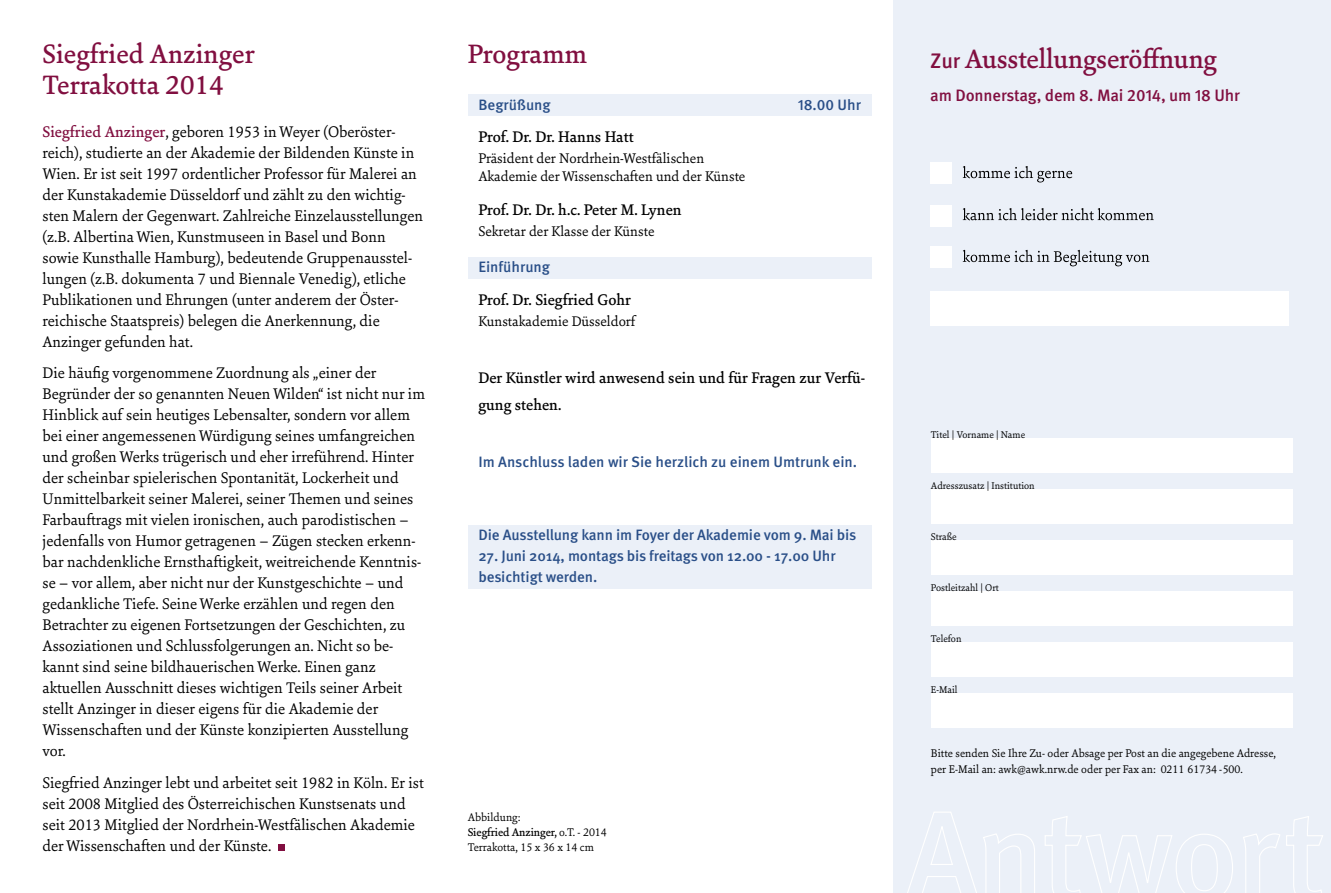
<style>
.page{position:relative;width:1331px;height:893px;background:#fff}
.page>*{position:absolute;margin:0;border:0;box-sizing:border-box;transform-origin:0 0}
.t1{font:500 28.5px/31.5px "Sina Nova";color:#810f40}
.t2{font:16.5px/21px "Sina Nova";color:#000}
.t3{font:500 16.5px/26.2px "Sina Nova";color:#000}
.t4{font:500 16.5px "Meta OT";letter-spacing:-.01em;color:#810f40}
.t5{font:500 15px/21px "Meta OT";letter-spacing:-.01em;color:#2a4f88}
.t6{font:15px/18px "Sina Nova";color:#000}
.t7{font:12px/15px "Sina Nova";color:#000}
.t8{font:10.5px "Sina Nova";color:#000}
.s1{font-weight:500;color:#810f40}
.s2{font-weight:500}
.s3{font-family:"Meta OT";font-size:21px}
</style>
<div class="page">
<div style="left:893px;top:0;width:438px;height:893px;background:#ebf0f8"></div>
<svg style="left:907px;top:812px;width:416px;height:81px"></svg>
<div style="left:468px;top:94px;width:404px;height:21px;background:#ebf0f8"></div>
<div style="left:468px;top:257px;width:404px;height:22px;background:#ebf0f8"></div>
<div style="left:468px;top:525px;width:404px;height:63px;background:#ebf0f8"></div>
<div style="left:278px;top:844px;width:7px;height:7px;background:#810f40"></div>
<svg style="left:963px;top:166px;width:109px;height:16px"></svg>
<svg style="left:963px;top:208px;width:191px;height:12px"></svg>
<svg style="left:963px;top:250px;width:186px;height:16px"></svg>
<div style="left:930px;top:291px;width:358px;height:34px;background:#fff"></div>
<div style="left:930px;top:247px;width:21px;height:21px;background:#fff"></div>
<div style="left:930px;top:205px;width:21px;height:21px;background:#fff"></div>
<div style="left:930px;top:162px;width:21px;height:22px;background:#fff"></div>
<div style="left:931px;top:693px;width:361px;height:34px;background:#fff"></div>
<div style="left:931px;top:438px;width:361px;height:34px;background:#fff"></div>
<div style="left:931px;top:489px;width:361px;height:34px;background:#fff"></div>
<div style="left:931px;top:540px;width:361px;height:34px;background:#fff"></div>
<div style="left:931px;top:591px;width:361px;height:34px;background:#fff"></div>
<div style="left:931px;top:642px;width:361px;height:34px;background:#fff"></div>
<h1 class="t1" style="left:43px;top:37px;width:214px">Siegfried Anzinger<br>Terrakotta 2014</h1>
<p class="t2" style="left:43px;top:120px;width:382px"><span class="s1">Siegfried Anzinger</span>, geboren 1953 in Weyer (Oberöster&shy;reich), studierte an der Akademie der Bildenden Künste in Wien. Er ist seit 1997 ordentlicher Professor für Malerei an der Kunstakademie Düsseldorf und zählt zu den wichtig&shy;sten Malern der Gegenwart. Zahlreiche Einzelausstellungen (z.B. Albertina Wien, Kunstmuseen in Basel und Bonn sowie Kunsthalle Hamburg), bedeutende Gruppenausstel&shy;lungen (z.B. dokumenta 7 und Biennale Venedig), etliche Publikationen und Ehrungen (unter anderem der Öster&shy;reichische Staatspreis) belegen die Anerkennung, die Anzinger gefunden hat.</p>
<p class="t2" style="left:43px;top:362px;width:384px">Die häufig vorgenommene Zuordnung als „einer der Begründer der so genannten Neuen Wilden“ ist nicht nur im Hinblick auf sein heutiges Lebensalter, sondern vor allem bei einer angemessenen Würdigung seines umfangreichen und großen Werks trügerisch und eher irreführend. Hinter der scheinbar spielerischen Spontanität, Lockerheit und Unmittelbarkeit seiner Malerei, seiner Themen und seines Farbauftrags mit vielen ironischen, auch parodistischen – jedenfalls von Humor getragenen – Zügen stecken erkenn&shy;bar nachdenkliche Ernsthaftigkeit, weitreichende Kenntnis&shy;se – vor allem, aber nicht nur der Kunstgeschichte – und gedankliche Tiefe. Seine Werke erzählen und regen den Betrachter zu eigenen Fortsetzungen der Geschichten, zu Assoziationen und Schlussfolgerungen an. Nicht so be&shy;kannt sind seine bildhauerischen Werke. Einen ganz aktuellen Ausschnitt dieses wichtigen Teils seiner Arbeit stellt Anzinger in dieser eigens für die Akademie der Wissenschaften und der Künste konzipierten Ausstellung vor.</p>
<p class="t2" style="left:43px;top:771px;width:383px">Siegfried Anzinger lebt und arbeitet seit 1982 in Köln. Er ist seit 2008 Mitglied des Österreichischen Kunstsenats und seit 2013 Mitglied der Nordrhein-Westfälischen Akademie der Wissenschaften und der Künste.</p>
<h1 class="t1" style="left:468px;top:37px;width:121px">Programm</h1>
<p class="t5" style="left:478px;top:94px;width:74px">Begrüßung</p>
<p class="t5" style="left:798px;top:94px;width:65px">18.00 Uhr</p>
<p class="t3" style="left:478px;top:123px;width:157px">Prof. Dr. Dr. Hanns Hatt</p>
<p class="t6" style="left:478px;top:148px;width:269px">Präsident der Nordrhein-Westfälischen<br>Akademie der Wissenschaften und der Künste</p>
<p class="t3" style="left:478px;top:196px;width:205px">Prof. Dr. Dr. h.c. Peter M. Lynen</p>
<p class="t6" style="left:478px;top:222px;width:178px">Sekretar der Klasse der Künste</p>
<p class="t5" style="left:478px;top:257px;width:73px">Einführung</p>
<p class="t3" style="left:478px;top:286px;width:154px">Prof. Dr. Siegfried Gohr</p>
<p class="t6" style="left:478px;top:311px;width:158px">Kunstakademie Düsseldorf</p>
<p class="t3" style="left:478px;top:364px;width:388px">Der Künstler wird anwesend sein und für Fragen zur Verfü&shy;gung stehen.</p>
<p class="t5" style="left:478px;top:452px;width:380px">Im Anschluss laden wir Sie herzlich zu einem Umtrunk ein.</p>
<p class="t5" style="left:478px;top:525px;width:379px">Die Ausstellung kann im Foyer der Akademie vom 9. Mai bis</p>
<p class="t5" style="left:478px;top:546px;width:359px">27. Juni 2014, montags bis freitags von 12.00 - 17.00 Uhr besichtigt werden.</p>
<p class="t7" style="left:468px;top:809px;width:141px">Abbildung:<br><span class="s2">Siegfried Anzinger,</span> o.T. - 2014<br>Terrakotta, 15 x 36 x 14 cm</p>
<h1 class="t1" style="left:930px;top:43px;width:288px"><span class="s3">Zur</span> Ausstellungseröffnung</h1>
<p class="t4" style="left:930px;top:85px;width:311px">am Donnerstag, dem 8. Mai 2014, um 18 Uhr</p>
<p class="t8" style="left:931px;top:428px;width:96px">Titel | Vorname | Name</p>
<p class="t8" style="left:931px;top:479px;width:105px">Adresszusatz | Institution</p>
<p class="t8" style="left:931px;top:530px;width:27px">Straße</p>
<p class="t8" style="left:931px;top:581px;width:70px">Postleitzahl | Ort</p>
<p class="t8" style="left:931px;top:632px;width:32px">Telefon</p>
<p class="t8" style="left:931px;top:683px;width:28px">E-Mail</p>
<p class="t7" style="left:931px;top:744px;width:346px;line-height:16.5px">Bitte senden Sie Ihre Zu- oder Absage per Post an die angegebene Adresse, per E-Mail an: awk@awk.nrw.de oder per Fax an: 0211 61734 -500.</p>
</div>
